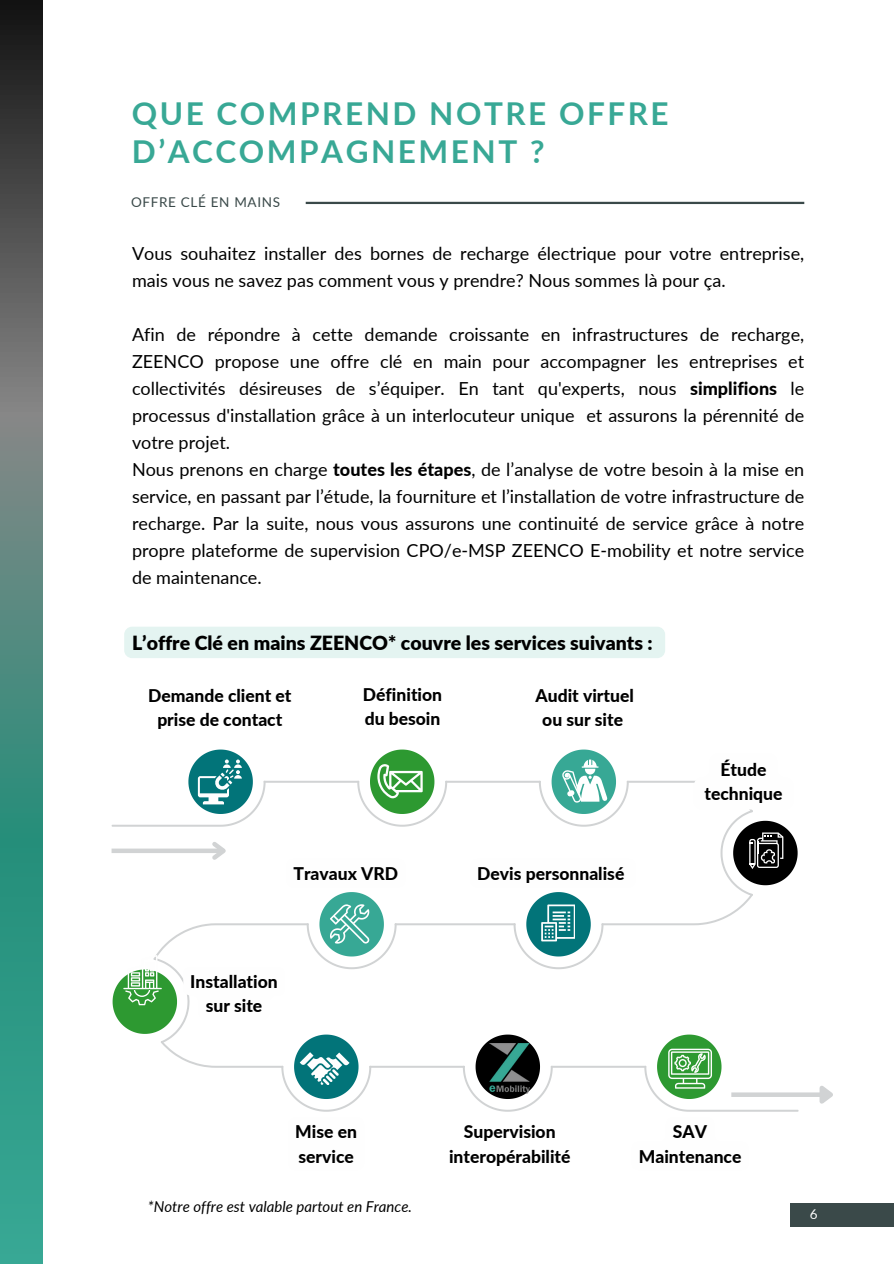
<style>
.page{position:relative;width:894px;height:1264px;background:#fff}
.page>*{position:absolute;margin:0;border:0;box-sizing:border-box;transform-origin:0 0}
.t1{font:700 31.5px/37.2px "Lato";letter-spacing:.08em;color:#38a895}
.t2{font:900 19.5px "Lato";color:#000}
.t3{font:18px/27px "Lato";color:#000}
.t4{font:800 17.55px/24.2px "Lato";color:#000;text-align:center}
.t5{font:italic 15px "Lato";color:#000}
.t6{font:13.5px "Lato";letter-spacing:.05em;color:#3a4949}
.t7{font:13.5px "Lato";color:#fff}
.s1{font-weight:800}
</style>
<div class="page">
<hr style="left:305px;top:202px;width:499px;height:2px;background:#3a4949">
<div style="left:789px;top:1202px;width:104px;height:24px;background:#3a4949"></div>
<div style="left:111px;top:848px;width:112px;height:5px;background:#eaebeb"></div>
<svg style="left:798px;top:1092px;width:17px;height:4px"></svg>
<svg style="left:815px;top:1086px;width:18px;height:18px"></svg>
<svg style="left:0;top:0;width:43px;height:1263px;background:#457b71"></svg>
<div style="left:124px;top:626px;width:541px;height:32px;background:#e4f4f1;border-radius:8px"></div>
<svg style="left:112px;top:749px;width:686px;height:362px"></svg>
<h4 class="t1" style="left:132px;top:95px;width:538px">QUE COMPREND NOTRE OFFRE<br>D’ACCOMPAGNEMENT ?</h4>
<p class="t6" style="left:131px;top:194px;width:151px">OFFRE CLÉ EN MAINS</p>
<p class="t3" style="left:132px;top:239px;width:673px">Vous souhaitez installer des bornes de recharge électrique pour votre entreprise, mais vous ne savez pas comment vous y prendre? Nous sommes là pour ça.</p>
<p class="t3" style="left:132px;top:320px;width:673px">Afin de répondre à cette demande croissante en infrastructures de recharge, ZEENCO propose une offre clé en main pour accompagner les entreprises et collectivités désireuses de s’équiper. En tant qu'experts, nous <span class="s1">simplifions</span> le processus d'installation grâce à un interlocuteur unique et assurons la pérennité de votre projet.<br>Nous prenons en charge <span class="s1">toutes les étapes</span>, de l’analyse de votre besoin à la mise en service, en passant par l’étude, la fourniture et l’installation de votre infrastructure de recharge. Par la suite, nous vous assurons une continuité de service grâce à notre propre plateforme de supervision CPO/e-MSP ZEENCO E-mobility et notre service de maintenance.</p>
<p class="t2" style="left:132px;top:630px;width:522px">L’offre Clé en mains ZEENCO* couvre les services suivants :</p>
<p class="t4" style="left:148px;top:683px;width:145px">Demande client et prise de contact</p>
<h3 class="t4" style="left:363px;top:682px;width:81px;text-align:left">Définition du besoin</h3>
<h3 class="t4" style="left:535px;top:683px;width:100px">Audit virtuel ou sur site</h3>
<p class="t4" style="left:293px;top:860px;width:106px">Travaux VRD</p>
<p class="t4" style="left:190px;top:969px;width:89px">Installation sur site</p>
<h4 class="t4" style="left:477px;top:860px;width:149px">Devis personnalisé</h4>
<h2 class="t4" style="left:704px;top:757px;width:80px">Étude technique</h2>
<h4 class="t4" style="left:295px;top:1119px;width:63px;text-align:left">Mise en service</h4>
<h4 class="t4" style="left:638px;top:1119px;width:104px">SAV<br>Maintenance</h4>
<h4 class="t4" style="left:449px;top:1119px;width:123px">Supervision interopérabilité</h4>
<p class="t5" style="left:148px;top:1197px;width:265px">*Notre offre est valable partout en France.</p>
<h4 class="t7" style="left:809px;top:1205px;width:9px">6</h4>
</div>
